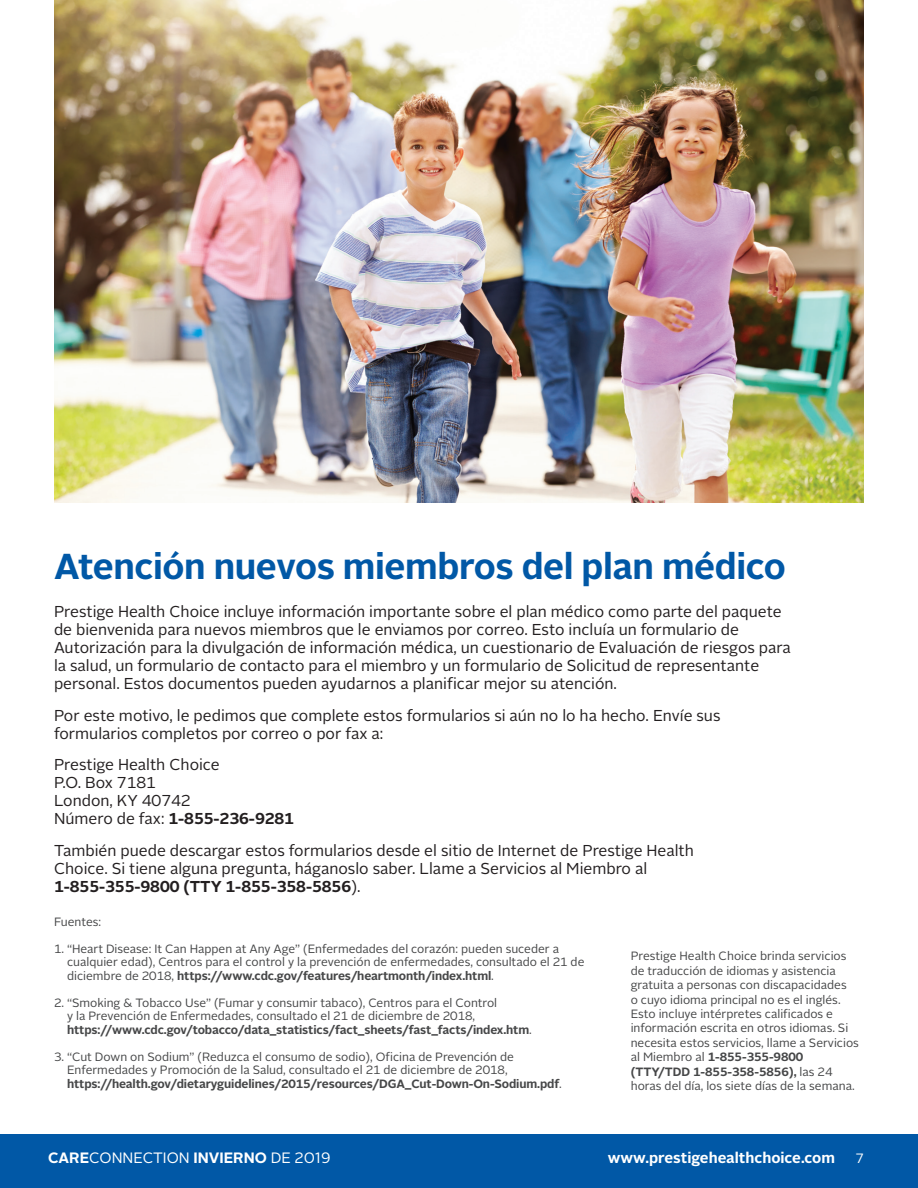
<style>
.page{position:relative;width:918px;height:1188px;background:#fff}
.page>*{position:absolute;margin:0;border:0;box-sizing:border-box;transform-origin:0 0}
.t1{font:700 36px "Alright Sans";letter-spacing:-.01em;color:#0158a6}
.Body{font:15.75px/18px "Alright Sans";color:#231f20}
.t2{font:15px "Alright Sans";color:#fff}
.t3{font:700 15px "Alright Sans";color:#fff}
.t4{font:13.5px "Alright Sans";color:#fff}
.footnote{font:12px/14.4px "Alright Sans";color:#464748}
.s1{font-weight:700}
</style>
<div class="page">
<div style="left:0;top:1134px;width:918px;height:54px;background:#0158a6"></div>
<img style="left:54px;top:0;width:810px;height:502px">
<p class="t1" style="left:54px;top:541px;width:734px">Atención nuevos miembros del plan médico</p>
<p class="Body" style="left:54px;top:603px;width:738px">Prestige Health Choice incluye información importante sobre el plan médico como parte del paquete de bienvenida para nuevos miembros que le enviamos por correo. Esto incluía un formulario de Autorización para la divulgación de información médica, un cuestionario de Evaluación de riesgos para la salud, un formulario de contacto para el miembro y un formulario de Solicitud de representante personal. Estos documentos pueden ayudarnos a planificar mejor su atención.</p>
<p class="Body" style="left:54px;top:707px;width:668px">Por este motivo, le pedimos que complete estos formularios si aún no lo ha hecho. Envíe sus formularios completos por correo o por fax a:</p>
<p class="Body" style="left:54px;top:756px;width:242px">Prestige Health Choice<br>P.O. Box 7181<br>London, KY 40742<br>Número de fax: <span class="s1">1-855-236-9281</span></p>
<p class="Body" style="left:54px;top:842px;width:641px">También puede descargar estos formularios desde el sitio de Internet de Prestige Health<br>Choice. Si tiene alguna pregunta, háganoslo saber. Llame a Servicios al Miembro al<br><span class="s1">1-855-355-9800 (TTY 1-855-358-5856</span>).</p>
<p class="footnote" style="left:54px;top:914px;width:49px">Fuentes:</p>
<p class="footnote" style="left:67px;top:942px;width:519px;line-height:13.5px;text-indent:-13px">1. “Heart Disease: It Can Happen at Any Age” (Enfermedades del corazón: pueden suceder a cualquier edad), Centros para el control y la prevención de enfermedades, consultado el 21 de diciembre de 2018, <span class="s1">https://www.cdc.gov/features/heartmonth/index.html</span>.</p>
<p class="footnote" style="left:67px;top:996px;width:466px;line-height:13.5px;text-indent:-13px">2. “Smoking &amp; Tobacco Use” (Fumar y consumir tabaco), Centros para el Control<br>y la Prevención de Enfermedades, consultado el 21 de diciembre de 2018, <span class="s1">https://www.cdc.gov/tobacco/data_statistics/fact_sheets/fast_facts/index.htm</span>.</p>
<p class="footnote" style="left:67px;top:1050px;width:496px;line-height:13.5px;text-indent:-13px">3. “Cut Down on Sodium” (Reduzca el consumo de sodio), Oficina de Prevención de<br>Enfermedades y Promoción de la Salud, consultado el 21 de diciembre de 2018, <span class="s1">https://health.gov/dietaryguidelines/2015/resources/DGA_Cut-Down-On-Sodium.pdf</span>.</p>
<p class="footnote" style="left:631px;top:949px;width:230px">Prestige Health Choice brinda servicios de traducción de idiomas y asistencia gratuita a personas con discapacidades<br>o cuyo idioma principal no es el inglés.<br>Esto incluye intérpretes calificados e información escrita en otros idiomas. Si necesita estos servicios, llame a Servicios al Miembro al <span class="s1">1-855-355-9800 (TTY/TDD 1-855-358-5856),</span> las 24 horas del día, los siete días de la semana.</p>
<p class="t2" style="left:48px;top:1148px;width:284px"><span class="s1">CARE</span>CONNECTION <span class="s1">INVIERNO</span> DE 2019</p>
<p class="t3" style="left:608px;top:1148px;width:229px">www.prestigehealthchoice.com</p>
<p class="t4" style="left:856px;top:1150px;width:10px">7</p>
</div>
